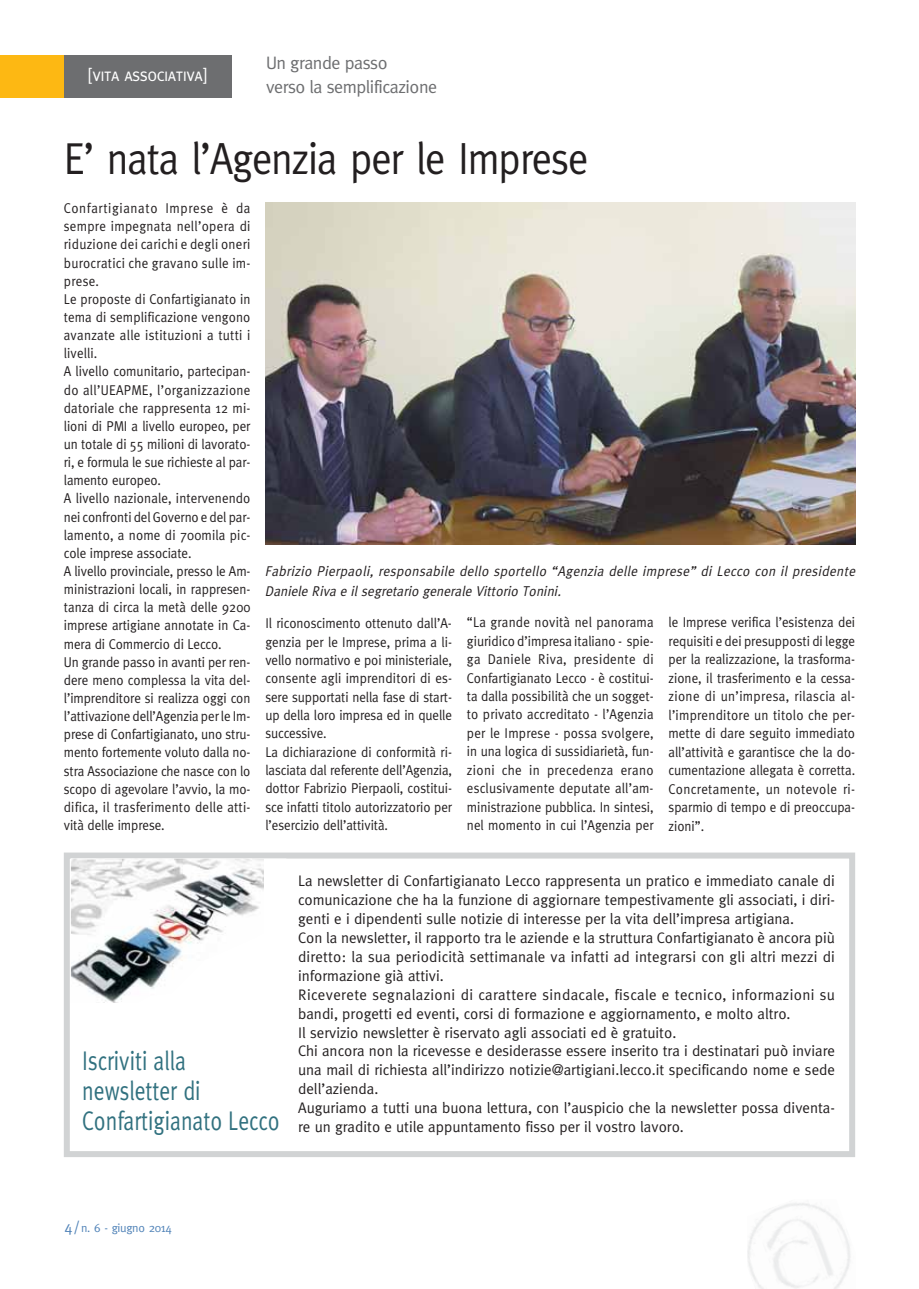
<style>
.page{position:relative;width:919px;height:1289px;background:#fff}
.page>*{position:absolute;margin:0;border:0;box-sizing:border-box;transform-origin:0 0}
.t1{font:45px "Meta";letter-spacing:-.025em;color:#231f20;scale:.9 1}
.t2{font:27px/30px "Meta";color:#31717f;scale:.8 1}
.t3{font:18px/24px "Meta";letter-spacing:-.025em;color:#6d6e70}
.t4{font:18px "Meta Caps";letter-spacing:-.03em;color:#fff}
.t5{font:15.3px/18.9px "Meta";color:#231f20}
.t6{font:14.25px/18.1px "Meta";color:#231f20;scale:.92 1}
.t7{font:italic 14.25px/19.5px "Meta";color:#231f20;scale:.94 1}
.t8{font:12px "Meta";letter-spacing:-.025em;color:#5183b8}
.s1{font-size:15px}
</style>
<div class="page">
<div style="left:64px;top:852px;width:791px;height:305px;border:6px solid #d1d3d4"></div>
<img style="left:71px;top:858px;width:192px;height:144px">
<img style="left:265px;top:203px;width:590px;height:342px">
<div style="left:64px;top:55px;width:167px;height:43px;background:#6d6e70"></div>
<div style="left:0;top:55px;width:64px;height:43px;background:#fdb813"></div>
<p class="t4" style="left:88px;top:64px;width:120px">[vita associativa]</p>
<p class="t3" style="left:266px;top:52px;width:173px">Un grande passo<br>verso la semplificazione</p>
<h1 class="t1" style="left:64px;top:141px;width:584px">E’ nata l’Agenzia per le Imprese</h1>
<p class="t6" style="left:64px;top:200px;width:204px">Confartigianato Imprese è da sempre impegnata nell’opera di riduzione dei carichi e degli oneri burocratici che gravano sulle im&shy;prese.<br>Le proposte di Confartigianato in tema di semplificazione vengono avanzate alle istituzioni a tutti i livelli.<br>A livello comunitario, partecipan&shy;do all’UEAPME, l’organizzazione datoriale che rappresenta 12 mi&shy;lioni di PMI a livello europeo, per un totale di 55 milioni di lavorato&shy;ri, e formula le sue richieste al par&shy;lamento europeo.<br>A livello nazionale, intervenendo nei confronti del Governo e del par&shy;lamento, a nome di 700mila pic&shy;cole imprese associate.<br>A livello provinciale, presso le Am&shy;ministrazioni locali, in rappresen&shy;tanza di circa la metà delle 9200 imprese artigiane annotate in Ca&shy;mera di Commercio di Lecco.<br>Un grande passo in avanti per ren&shy;dere meno complessa la vita del&shy;l’imprenditore si realizza oggi con l’attivazione dell’Agenzia per le Im&shy;prese di Confartigianato, uno stru&shy;mento fortemente voluto dalla no&shy;stra Associazione che nasce con lo scopo di agevolare l’avvio, la mo&shy;difica, il trasferimento delle atti&shy;vità delle imprese.</p>
<p class="t7" style="left:265px;top:562px;width:632px">Fabrizio Pierpaoli, responsabile dello sportello “Agenzia delle imprese” di Lecco con il presidente<br>Daniele Riva e il segretario generale Vittorio Tonini.</p>
<p class="t6" style="left:265px;top:615px;width:204px">Il riconoscimento ottenuto dall’A&shy;genzia per le Imprese, prima a li&shy;vello normativo e poi ministeriale, consente agli imprenditori di es&shy;sere supportati nella fase di start&shy;up della loro impresa ed in quelle successive.<br>La dichiarazione di conformità ri&shy;lasciata dal referente dell’Agenzia, dottor Fabrizio Pierpaoli, costitui&shy;sce infatti titolo autorizzatorio per l’esercizio dell’attività.</p>
<p class="t6" style="left:467px;top:614px;width:204px;text-align:justify">“La grande novità nel panorama giuridico d’impresa italiano - spie&shy;ga Daniele Riva, presidente di Confartigianato Lecco - è costitui&shy;ta dalla possibilità che un sogget&shy;to privato accreditato - l’Agenzia per le Imprese - possa svolgere, in una logica di sussidiarietà, fun&shy;zioni che in precedenza erano esclusivamente deputate all’am&shy;ministrazione pubblica. In sintesi, nel momento in cui l’Agenzia per</p>
<p class="t6" style="left:668px;top:614px;width:204px;text-align:justify">le Imprese verifica l’esistenza dei requisiti e dei presupposti di legge per la realizzazione, la trasforma&shy;zione, il trasferimento e la cessa&shy;zione di un’impresa, rilascia al&shy;l’imprenditore un titolo che per&shy;mette di dare seguito immediato all’attività e garantisce che la do&shy;cumentazione allegata è corretta.<br>Concretamente, un notevole ri&shy;sparmio di tempo e di preoccupa&shy;zioni”.</p>
<h2 class="t2" style="left:82px;top:1047px;width:248px">Iscriviti alla newsletter di<br>Confartigianato Lecco</h2>
<p class="t5" style="left:298px;top:872px;width:538px">La newsletter di Confartigianato Lecco rappresenta un pratico e immediato canale di comunicazione che ha la funzione di aggiornare tempestivamente gli associati, i diri&shy;genti e i dipendenti sulle notizie di interesse per la vita dell’impresa artigiana.<br>Con la newsletter, il rapporto tra le aziende e la struttura Confartigianato è ancora più diretto: la sua periodicità settimanale va infatti ad integrarsi con gli altri mezzi di informazione già attivi.<br>Riceverete segnalazioni di carattere sindacale, fiscale e tecnico, informazioni su bandi, progetti ed eventi, corsi di formazione e aggiornamento, e molto altro.<br>Il servizio newsletter è riservato agli associati ed è gratuito.<br>Chi ancora non la ricevesse e desiderasse essere inserito tra i destinatari può inviare una mail di richiesta all’indirizzo notizie@artigiani.lecco.it specificando nome e sede dell’azienda.<br>Auguriamo a tutti una buona lettura, con l’auspicio che la newsletter possa diventa&shy;re un gradito e utile appuntamento fisso per il vostro lavoro.</p>
<p class="t8" style="left:64px;top:1222px;width:109px"><span class="s1">4 /</span> n. 6 - giugno 2014</p>
</div>
